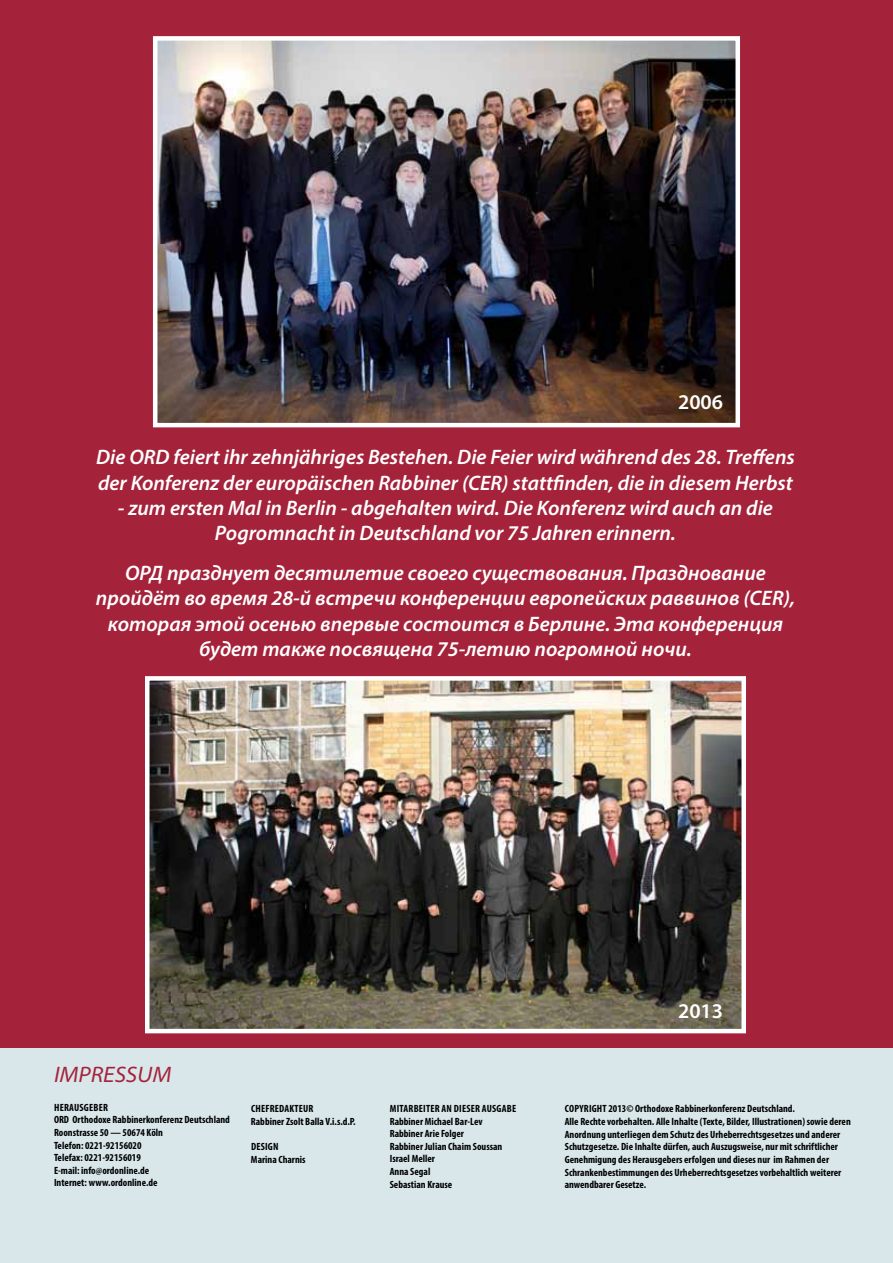
<style>
.page{position:relative;width:893px;height:1263px;background:#fff}
.page>*{position:absolute;margin:0;border:0;box-sizing:border-box;transform-origin:0 0}
.t1{font:italic semi-expanded 22.5px "Myriad Pro";letter-spacing:-.005em;color:#a4233b}
.t2{font:italic 600 21px/25.2px "Myriad Pro";color:#fff;text-align:center}
.t3{font:600 21px "Myriad Pro";color:#fff}
.t4{font:700 condensed 10.5px/12.6px "Myriad Pro";color:#000}
.t5{font:700 condensed 10.5px/12.6px "Myriad Pro";letter-spacing:.02em;color:#000}
</style>
<div class="page">
<div style="left:0;top:0;width:893px;height:1047px;background:#a4233b"></div>
<div style="left:0;top:1048px;width:893px;height:215px;background:#d9e7ea"></div>
<img style="left:158px;top:41px;width:577px;height:381px">
<div style="left:153px;top:36px;width:587px;height:391px;border:4px solid #fff"></div>
<img style="left:150px;top:681px;width:591px;height:347px">
<div style="left:145px;top:676px;width:601px;height:357px;border:4px solid #fff"></div>
<h2 class="t3" style="left:678px;top:389px;width:47px">2006</h2>
<h2 class="t2" style="left:96px;top:444px;width:700px;text-align:left">Die ORD feiert ihr zehnjähriges Bestehen. Die Feier wird während des 28. Treffens der Konferenz der europäischen Rabbiner (CER) stattfinden, die in diesem Herbst</h2>
<h2 class="t2" style="left:118px;top:495px;width:656px">- zum ersten Mal in Berlin - abgehalten wird. Die Konferenz wird auch an die<br>Pogromnacht in Deutschland vor 75 Jahren erinnern.</h2>
<p class="t2" style="left:96px;top:560px;width:701px">ОРД празднует десятилетие своего существования. Празднование пройдёт во время 28-й встречи конференции европейских раввинов (CER), которая этой осенью впервые состоится в Берлине. Эта конференция будет также посвящена 75-летию погромной ночи.</p>
<h1 class="t1" style="left:54px;top:1062px;width:119px">IMPRESSUM</h1>
<p class="t4" style="left:54px;top:1101px;width:177px">Herausgeber<br>ORD Orthodoxe Rabbinerkonferenz Deutschland<br>Roonstrasse 50 — 50674 Köln<br>Telefon: 0221-92156020<br>Telefax: 0221-92156019<br>E-mail: info@ordonline.de<br>Internet: www.ordonline.de</p>
<p class="t5" style="left:251px;top:1102px;width:106px">Chefredakteur<br>Rabbiner Zsolt Balla V.i.s.d.P.</p>
<p class="t4" style="left:251px;top:1140px;width:56px">Design<br>Marina Charnis</p>
<h2 class="t3" style="left:678px;top:998px;width:47px">2013</h2>
<p class="t4" style="left:390px;top:1102px;width:128px">Mitarbeiter an di eser Ausgabe<br>Rabbiner Michael Bar-Lev<br>Rabbiner Arie Folger<br>Rabbiner Julian Chaim Soussan<br>Israel Meller<br>Anna Segal<br>Sebastian Krause</p>
<p class="t4" style="left:565px;top:1102px;width:288px">Copyright 2013© Orthodoxe Rabbinerkonferenz Deutschland.<br>Alle Rechte vorbehalten. Alle Inhalte (Texte, Bilder, Illustrationen) sowie deren Anordnung unterliegen dem Schutz des Urheberrechtsgesetzes und anderer Schutzgesetze. Die Inhalte dürfen, auch Auszugsweise, nur mit schriftlicher Genehmigung des Herausgebers erfolgen und dieses nur im Rahmen der Schrankenbestimmungen des Urheberrechtsgesetzes vorbehaltlich weiterer anwendbarer Gesetze.</p>
</div>
